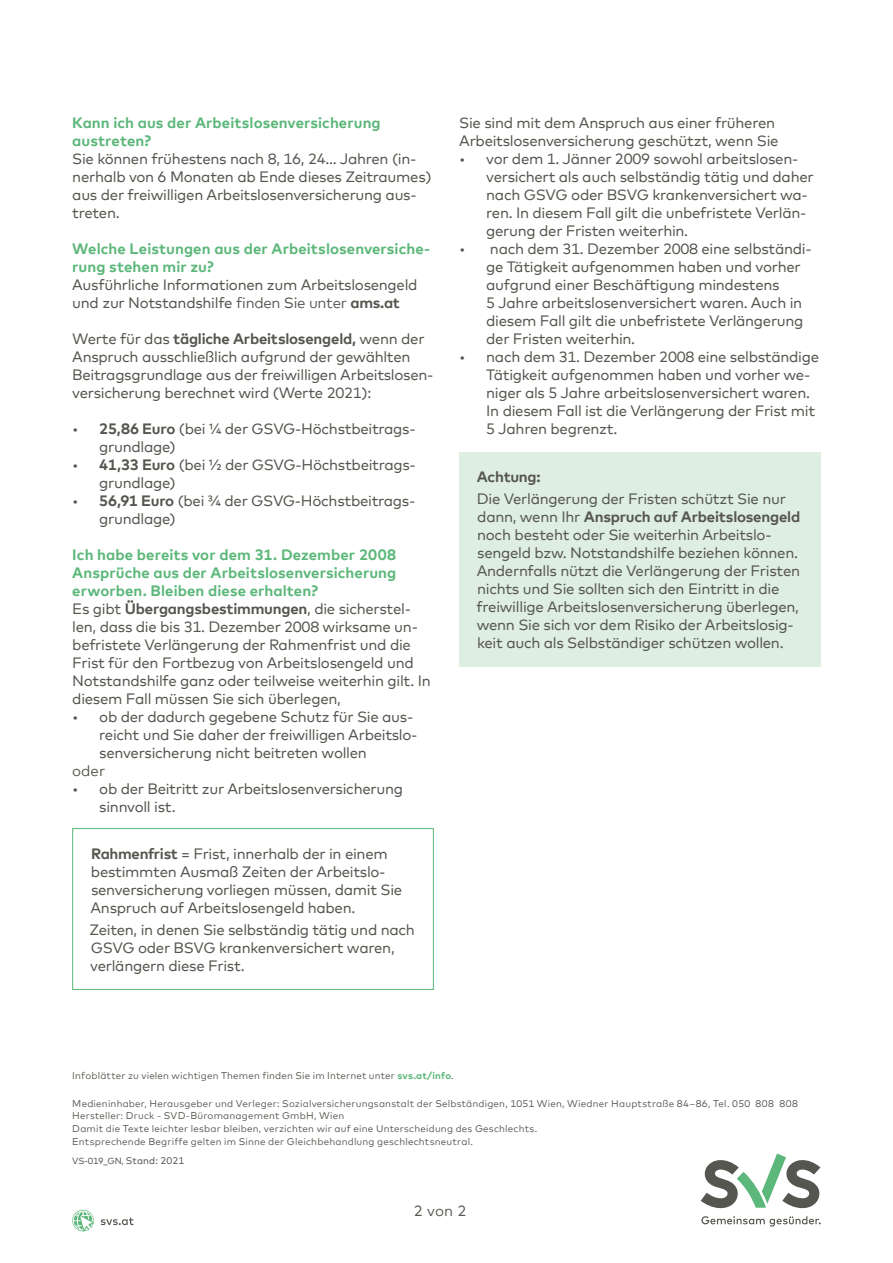
<style>
.page{position:relative;width:893px;height:1263px;background:#fff}
.page>*{position:absolute;margin:0;border:0;box-sizing:border-box;transform-origin:0 0}
.t1{font:15px/18px "Mark Offc Pro";letter-spacing:-.02em;color:#565650}
.t2{font:700 15px/18px "Mark Offc Pro";letter-spacing:.005em;color:#5cb77a}
.t3{font:15px "Mark Offc Pro";color:#565650}
.t4{font:700 15px "Mark Offc Pro";letter-spacing:-.02em;color:#565650}
.t5{font:9.75px/12.8px "Mark Offc Pro";letter-spacing:.02em;color:#565650}
.t6{font:9px "Mark Offc Pro";letter-spacing:-.02em;color:#565650}
.s1{font-style:inherit}
.s2{font-weight:700}
.s3{font-weight:700;color:#5cb77a}
.s4{font-size:9.75px}
</style>
<div class="page">
<svg style="left:72px;top:828px;width:362px;height:162px"></svg>
<div style="left:459px;top:452px;width:362px;height:214px;background:#deeee0"></div>
<svg style="left:701px;top:1153px;width:119px;height:56px"></svg>
<svg style="left:701px;top:1216px;width:120px;height:10px"></svg>
<svg style="left:72px;top:1210px;width:22px;height:21px"></svg>
<svg style="left:101px;top:1217px;width:33px;height:8px"></svg>
<p class="t2" style="left:72px;top:113px;width:310px">Kann ich aus der Arbeitslosenversicherung austreten?</p>
<p class="t1" style="left:72px;top:149px;width:361px">Sie können frühestens nach 8, 16, 24... Jahren (in&shy;nerhalb von 6 Monaten ab Ende dieses Zeitraumes) aus der freiwilligen Arbeitslosenversicherung aus&shy;treten.</p>
<p class="t2" style="left:72px;top:239px;width:359px">Welche Leistungen aus der Arbeitslosenversiche&shy;rung stehen mir zu?</p>
<p class="t1" style="left:72px;top:275px;width:347px">Ausführliche Informationen zum Arbeitslosengeld und zur Notstandshilfe <span class="s1">finden Sie unter</span> <span class="s2">ams.at</span></p>
<p class="t1" style="left:72px;top:329px;width:363px">Werte für das <span class="s2">tägliche Arbeitslosengeld,</span> wenn der Anspruch ausschließlich aufgrund der gewählten Beitragsgrundlage aus der freiwilligen Arbeitslosen&shy;versicherung berechnet wird (Werte 2021):</p>
<p class="t1" style="left:99px;top:419px;width:318px;text-indent:-27px"><span class="s1">•</span> <span class="s2">25,86 Euro</span> (bei ¼ der GSVG-Höchstbeitrags&shy;grundlage)</p>
<p class="t1" style="left:99px;top:455px;width:318px;text-indent:-27px"><span class="s1">•</span> <span class="s2">41,33 Euro</span> (bei ½ der GSVG-Höchstbeitrags&shy;grundlage)</p>
<p class="t1" style="left:99px;top:491px;width:318px;text-indent:-27px"><span class="s1">•</span> <span class="s2">56,91 Euro</span> (bei ¾ der GSVG-Höchstbeitrags&shy;grundlage)</p>
<p class="t1" style="left:72px;top:545px;width:360px"><span class="s3">Ich habe bereits vor dem 31. Dezember 2008<br>Ansprüche aus der Arbeitslosenversicherung erworben. Bleiben diese erhalten?<br></span>Es gibt <span class="s2">Übergangsbestimmungen</span>, die sicherstel&shy;len, dass die bis 31. Dezember 2008 wirksame un&shy;befristete Verlängerung der Rahmenfrist und die Frist für den Fortbezug von Arbeitslosengeld und Notstandshilfe ganz oder teilweise weiterhin gilt. In diesem Fall müssen Sie sich überlegen,</p>
<p class="t1" style="left:99px;top:707px;width:320px;text-indent:-27px"><span class="s1">•</span> ob der dadurch gegebene Schutz für Sie aus&shy;reicht und Sie daher der freiwilligen Arbeitslo&shy;senversicherung nicht beitreten wollen</p>
<p class="t3" style="left:72px;top:760px;width:34px">oder</p>
<p class="t1" style="left:99px;top:779px;width:305px;text-indent:-27px"><span class="s1">•</span> ob der Beitritt zur Arbeitslosenversicherung sinnvoll ist.</p>
<p class="t1" style="left:91px;top:843px;width:313px"><span class="s2">Rahmenfrist</span> = Frist, innerhalb der in einem bestimmten Ausmaß Zeiten der Arbeitslo&shy;senversicherung vorliegen müssen, damit Sie Anspruch auf Arbeitslosengeld haben.</p>
<p class="t1" style="left:89px;top:919px;width:327px">Zeiten, in denen Sie selbständig tätig und nach<br>GSVG oder BSVG krankenversichert waren, verlängern diese Frist.</p>
<p class="t1" style="left:459px;top:113px;width:321px">Sie sind mit dem Anspruch aus einer früheren<br>Arbeitslosenversicherung geschützt, wenn Sie</p>
<p class="t1" style="left:486px;top:149px;width:329px;text-indent:-27px"><span class="s1">•</span> vor dem 1. Jänner 2009 sowohl arbeitslosen&shy;versichert als auch selbständig tätig und daher nach GSVG oder BSVG krankenversichert wa&shy;ren. In diesem Fall gilt die unbefristete Verlän&shy;gerung der Fristen weiterhin.</p>
<p class="t1" style="left:486px;top:239px;width:327px;text-indent:-27px"><span class="s1">•</span> nach dem 31. Dezember 2008 eine selbständi&shy;ge Tätigkeit aufgenommen haben und vorher aufgrund einer Beschäftigung mindestens<br>5 Jahre arbeitslosenversichert waren. Auch in diesem Fall gilt die unbefristete Verlängerung der Fristen weiterhin.</p>
<p class="t1" style="left:486px;top:347px;width:334px;text-indent:-27px"><span class="s1">•</span> nach dem 31. Dezember 2008 eine selbständige Tätigkeit aufgenommen haben und vorher we&shy;niger als 5 Jahre arbeitslosenversichert waren.<br>In diesem Fall ist die Verlängerung der Frist mit 5 Jahren begrenzt.</p>
<p class="t4" style="left:477px;top:465px;width:65px">Achtung:</p>
<p class="t1" style="left:477px;top:489px;width:325px">Die Verlängerung der Fristen schützt Sie nur dann, wenn Ihr <span class="s2">Anspruch auf Arbeitslosengeld </span>noch besteht oder Sie weiterhin Arbeitslo&shy;sengeld bzw. Notstandshilfe beziehen können.<br>Andernfalls nützt die Verlängerung der Fristen nichts und Sie sollten sich den Eintritt in die freiwillige Arbeitslosenversicherung überlegen, wenn Sie sich vor dem Risiko der Arbeitslosig&shy;keit auch als Selbständiger schützen wollen.</p>
<p class="t5" style="left:72px;top:1069px;width:383px">Infoblätter zu vielen wichtigen Themen finden Sie im Internet unter <span class="s3">svs.at/info</span>.</p>
<p class="t5" style="left:72px;top:1096px;width:727px">Medieninhaber, Herausgeber und Verleger: Sozialversicherungsanstalt der Selbständigen, 1051 Wien, Wiedner Hauptstraße 84–86, Tel. 050 808 808<br>Hersteller: Druck - SVD-Büromanagement GmbH, Wien<br>Damit die Texte leichter lesbar bleiben, verzichten wir auf eine Unterscheidung des Geschlechts.<br>Entsprechende Begriffe gelten im Sinne der Gleichbehandlung geschlechtsneutral.</p>
<p class="t6" style="left:72px;top:1153px;width:113px">VS-019_GN, <span class="s4">Stand: 2021</span></p>
<p class="t3" style="left:414px;top:1199px;width:54px">2 von 2</p>
</div>
